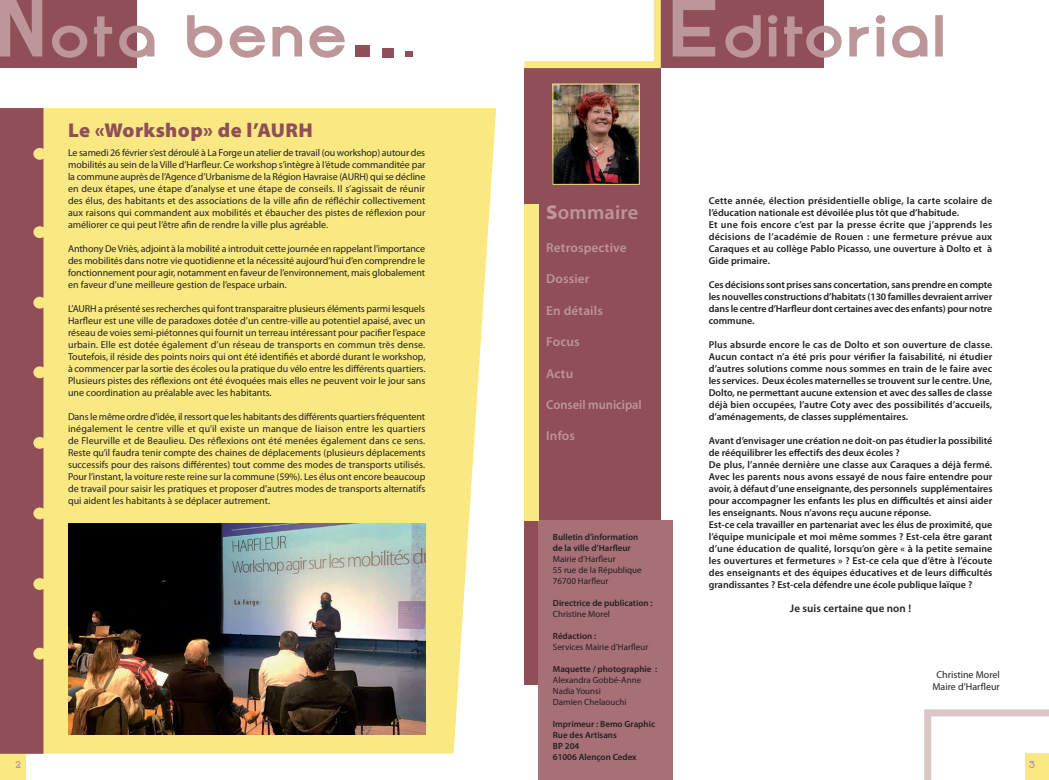
<style>
.page{position:relative;width:1049px;height:780px;background:#fff}
.page>*{position:absolute;margin:0;border:0;box-sizing:border-box;transform-origin:0 0}
.texte_courant{font:900 20px "Myriad Pro";letter-spacing:.02em;color:#904e59}
.t1{font:600 20px "Myriad Pro";letter-spacing:.01em;color:#bd9699}
.t2{font:600 13px "Myriad Pro";letter-spacing:.01em;color:#bd9699}
.t3{font:600 13px "Myriad Pro";letter-spacing:.01em;color:#bd9699;scale:.96 1}
.texte_courant-2{font:600 11px "Myriad Pro";letter-spacing:.01em;color:#231f20}
.texte_courant-3{font:10px/12px "Myriad Pro";color:#231f20;text-align:justify}
.texte_courant-4{font:600 10px/12px "Myriad Pro";color:#231f20;text-align:justify}
.t4{font:700 10px "Opificio Serif";color:#bd9699}
.texte_courant-5{font:600 9px/11px "Myriad Pro";color:#231f20}
.texte_courant-6{font:9px "Myriad Pro";color:#231f20}
.s1{font-weight:900}
.s2{font-weight:400}
</style>
<div class="page">
<div style="left:524px;top:68px;width:137px;height:616px;background:#904e59"></div>
<div style="left:0;top:0;width:136px;height:68px;background:#904e59"></div>
<div style="left:661px;top:0;width:163px;height:68px;background:#904e59"></div>
<svg style="left:0;top:0;width:345px;height:58px"></svg>
<svg style="left:673px;top:0;width:270px;height:58px"></svg>
<svg style="left:524px;top:0;width:137px;height:68px"></svg>
<svg style="left:924px;top:709px;width:125px;height:71px"></svg>
<div style="left:355px;top:46px;width:14px;height:11px;background:#904e59"></div>
<div style="left:382px;top:48px;width:11px;height:9px;background:#904e59"></div>
<div style="left:405px;top:51px;width:8px;height:6px;background:#904e59"></div>
<div style="left:0;top:753px;width:26px;height:27px;background:#fae983"></div>
<div style="left:1025px;top:753px;width:24px;height:27px;background:#fae983"></div>
<div style="left:539px;top:520px;width:134px;height:260px;background:#a67076"></div>
<div style="left:524px;top:204px;width:15px;height:316px;background:#fae983"></div>
<div style="left:43px;top:108px;width:453px;height:645px;background:#fae983"></div>
<img style="left:554px;top:86px;width:84px;height:97px">
<div style="left:552px;top:84px;width:88px;height:101px;border:1px solid #fae983"></div>
<div style="left:0;top:108px;width:43px;height:645px;background:#904e59"></div>
<img style="left:68px;top:523px;width:357px;height:211px">
<p class="texte_courant" style="left:68px;top:117px;width:246px">Le «Workshop» de l’AURH</p>
<p class="texte_courant-3" style="left:68px;top:146px;width:359px">Le samedi 26 février s’est déroulé à La Forge un atelier de travail (ou workshop) autour des mobilités au sein de la Ville d’Harfleur. Ce workshop s’intègre à l’étude commanditée par la commune auprès de l’Agence d’Urbanisme de la Région Havraise (AURH) qui se décline en deux étapes, une étape d’analyse et une étape de conseils. Il s’agissait de réunir des élus, des habitants et des associations de la ville afin de réfléchir collectivement aux raisons qui commandent aux mobilités et ébaucher des pistes de réflexion pour améliorer ce qui peut l’être afin de rendre la ville plus agréable.</p>
<p class="texte_courant-3" style="left:68px;top:242px;width:359px">Anthony De Vriès, adjoint à la mobilité a introduit cette journée en rappelant l’importance des mobilités dans notre vie quotidienne et la nécessité aujourd’hui d’en comprendre le fonctionnement pour agir, notamment en faveur de l’environnement, mais globalement en faveur d’une meilleure gestion de l’espace urbain.</p>
<p class="texte_courant-3" style="left:68px;top:302px;width:359px">L’AURH a présenté ses recherches qui font transparaitre plusieurs éléments parmi lesquels Harfleur est une ville de paradoxes dotée d’un centre-ville au potentiel apaisé, avec un réseau de voies semi-piétonnes qui fournit un terreau intéressant pour pacifier l’espace urbain. Elle est dotée également d’un réseau de transports en commun très dense.<br>Toutefois, il réside des points noirs qui ont été identifiés et abordé durant le workshop, à commencer par la sortie des écoles ou la pratique du vélo entre les différents quartiers.<br>Plusieurs pistes des réflexions ont été évoquées mais elles ne peuvent voir le jour sans une coordination au préalable avec les habitants.</p>
<p class="texte_courant-3" style="left:68px;top:410px;width:359px">Dans le même ordre d’idée, il ressort que les habitants des différents quartiers fréquentent inégalement le centre ville et qu’il existe un manque de liaison entre les quartiers de Fleurville et de Beaulieu. Des réflexions ont été menées également dans ce sens.<br>Reste qu’il faudra tenir compte des chaines de déplacements (plusieurs déplacements successifs pour des raisons différentes) tout comme des modes de transports utilisés.<br>Pour l’instant, la voiture reste reine sur la commune (59%). Les élus ont encore beaucoup de travail pour saisir les pratiques et proposer d’autres modes de transports alternatifs qui aident les habitants à se déplacer autrement.</p>
<p class="texte_courant-4" style="left:709px;top:194px;width:285px">Cette année, élection présidentielle oblige, la carte scolaire de l’éducation nationale est dévoilée plus tôt que d’habitude.</p>
<p class="texte_courant-4" style="left:709px;top:218px;width:285px">Et une fois encore c’est par la presse écrite que j’apprends les décisions de l’académie de Rouen : une fermeture prévue aux Caraques et au collège Pablo Picasso, une ouverture à Dolto et à Gide primaire.</p>
<p class="texte_courant-4" style="left:709px;top:278px;width:285px">Ces décisions sont prises sans concertation, sans prendre en compte les nouvelles constructions d’habitats (130 familles devraient arriver dans le centre d’Harfleur dont certaines avec des enfants) pour notre commune.</p>
<p class="texte_courant-4" style="left:709px;top:338px;width:285px">Plus absurde encore le cas de Dolto et son ouverture de classe.<br>Aucun contact n’a été pris pour vérifier la faisabilité, ni étudier d’autres solutions comme nous sommes en train de le faire avec les services. Deux écoles maternelles se trouvent sur le centre. Une, Dolto, ne permettant aucune extension et avec des salles de classe déjà bien occupées, l’autre Coty avec des possibilités d’accueils, d’aménagements, de classes supplémentaires.</p>
<p class="texte_courant-4" style="left:709px;top:434px;width:285px">Avant d’envisager une création ne doit-on pas étudier la possibilité de rééquilibrer les effectifs des deux écoles ?</p>
<p class="texte_courant-4" style="left:709px;top:458px;width:285px">De plus, l’année dernière une classe aux Caraques a déjà fermé.<br>Avec les parents nous avons essayé de nous faire entendre pour avoir, à défaut d’une enseignante, des personnels supplémentaires pour accompagner les enfants les plus en difficultés et ainsi aider les enseignants. Nous n’avons reçu aucune réponse.</p>
<p class="texte_courant-4" style="left:709px;top:518px;width:285px">Est-ce cela travailler en partenariat avec les élus de proximité, que l’équipe municipale et moi même sommes ? Est-cela être garant d’une éducation de qualité, lorsqu’on gère « à la petite semaine les ouvertures et fermetures » ? Est-ce cela que d’être à l’écoute des enseignants et des équipes éducatives et de leurs difficultés grandissantes ? Est-cela défendre une école publique laïque ?</p>
<p class="texte_courant-2" style="left:790px;top:601px;width:123px">Je suis certaine que non !</p>
<p class="t1" style="left:546px;top:200px;width:94px"><span class="s1">S</span>ommaire</p>
<p class="t2" style="left:546px;top:239px;width:82px">Retrospective</p>
<p class="t2" style="left:546px;top:270px;width:45px">Dossier</p>
<p class="t2" style="left:546px;top:302px;width:58px">En détails</p>
<p class="t2" style="left:546px;top:334px;width:35px">Focus</p>
<p class="t2" style="left:546px;top:365px;width:29px">Actu</p>
<p class="t3" style="left:546px;top:396px;width:101px">Conseil municipal</p>
<p class="t2" style="left:546px;top:427px;width:30px">Infos</p>
<p class="texte_courant-5" style="left:553px;top:531px;width:87px">Bulletin d’information</p>
<p class="texte_courant-5" style="left:553px;top:542px;width:79px">de la ville d’Harfleur</p>
<p class="texte_courant-6" style="left:553px;top:553px;width:64px">Mairie d’Harfleur</p>
<p class="texte_courant-6" style="left:553px;top:564px;width:90px">55 rue de la République</p>
<p class="texte_courant-6" style="left:553px;top:575px;width:57px">76700 Harfleur</p>
<p class="texte_courant-5" style="left:553px;top:597px;width:101px">Directrice de publication :<br><span class="s2">Christine Morel</span></p>
<p class="texte_courant-5" style="left:553px;top:630px;width:45px">Rédaction :</p>
<p class="texte_courant-6" style="left:553px;top:641px;width:97px">Services Mairie d’Harfleur</p>
<p class="texte_courant-5" style="left:553px;top:663px;width:106px">Maquette / photographie :</p>
<p class="texte_courant-6" style="left:553px;top:674px;width:90px">Alexandra Gobbé-Anne</p>
<p class="texte_courant-6" style="left:553px;top:685px;width:50px">Nadia Younsi</p>
<p class="texte_courant-6" style="left:553px;top:696px;width:75px">Damien Chelaouchi</p>
<p class="texte_courant-5" style="left:553px;top:718px;width:104px">Imprimeur : Bemo Graphic</p>
<p class="texte_courant-5" style="left:553px;top:729px;width:66px">Rue des Artisans</p>
<p class="texte_courant-5" style="left:553px;top:740px;width:28px">BP 204</p>
<p class="texte_courant-5" style="left:553px;top:751px;width:85px">61006 Alençon Cedex</p>
<p class="texte_courant-3" style="left:936px;top:669px;width:65px">Christine Morel</p>
<p class="texte_courant-3" style="left:932px;top:680px;width:69px">Maire d’Harfleur</p>
<p class="t4" style="left:16px;top:758px;width:7px">2</p>
<p class="t4" style="left:1029px;top:758px;width:8px">3</p>
</div>
